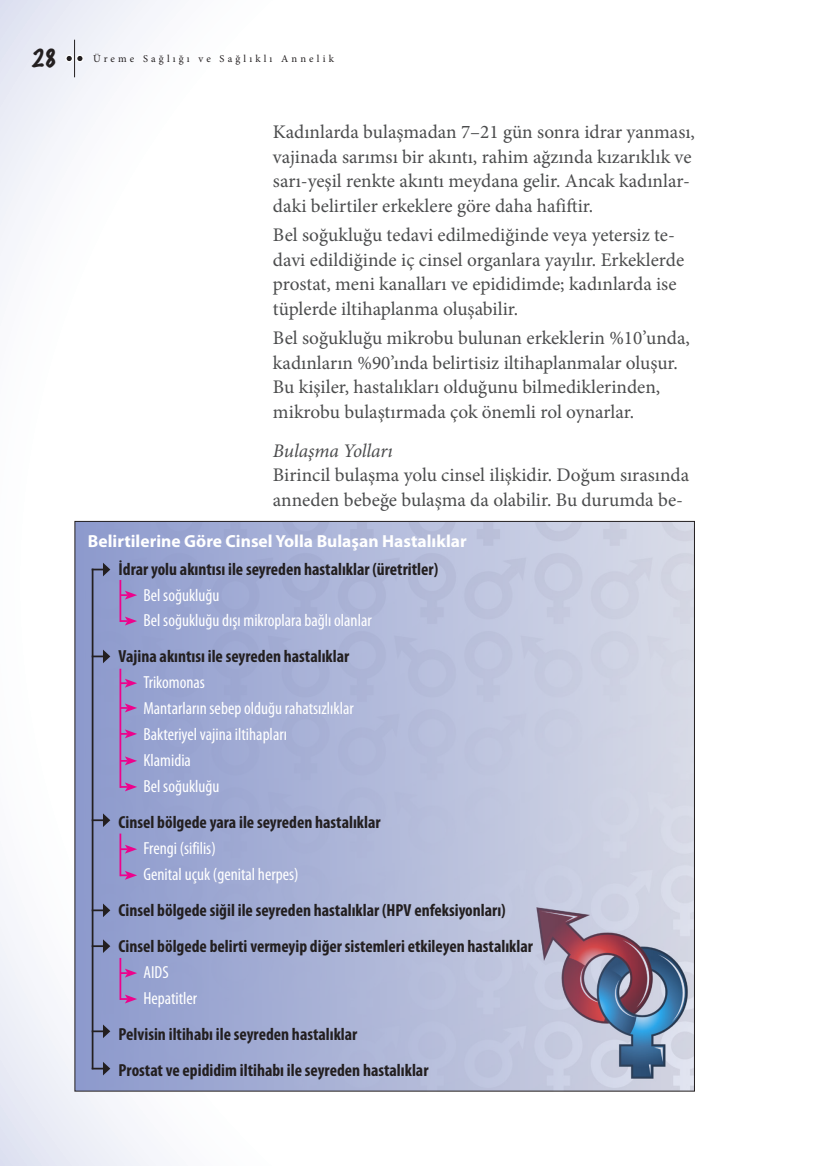
<style>
.page{position:relative;width:819px;height:1166px;background:#fff}
.page>*{position:absolute;margin:0;border:0;box-sizing:border-box;transform-origin:0 0}
.t1{font:100 22.75px "Marker Felt";color:#231f20}
.t2{font:19.25px/24.5px "Minion Pro";color:#4b4c4d}
.t3{font:italic 19.25px "Minion Pro";letter-spacing:-.005em;color:#4b4c4d}
.t4{font:700 condensed 17.5px/35.9px "Myriad Pro";color:#231f20}
.t5{font:condensed 17.5px/25.9px "Myriad Pro";color:#fff}
.t6{font:700 17.5px "Myriad Pro";color:#fff}
.t7{font:10.5px "Minion Pro";letter-spacing:.3em;color:#231f20}
</style>
<div class="page">
<hr style="left:74px;top:40px;width:1px;height:37px;background:#231f20">
<div style="left:66px;top:55px;width:6px;height:7px;background:#231f20;border-radius:50%"></div>
<div style="left:65px;top:55px;width:8px;height:7px;border:1px solid #fff;border-radius:50%"></div>
<div style="left:77px;top:55px;width:6px;height:7px;background:#231f20;border-radius:50%"></div>
<div style="left:76px;top:55px;width:8px;height:7px;border:1px solid #fff;border-radius:50%"></div>
<img style="left:76px;top:523px;width:616px;height:566px">
<hr style="left:92px;top:569px;width:1px;height:500px;background:#231f20">
<svg style="left:92px;top:563px;width:18px;height:13px"></svg>
<svg style="left:93px;top:649px;width:17px;height:14px"></svg>
<svg style="left:93px;top:813px;width:17px;height:14px"></svg>
<svg style="left:93px;top:903px;width:17px;height:14px"></svg>
<svg style="left:93px;top:939px;width:17px;height:14px"></svg>
<svg style="left:93px;top:1024px;width:17px;height:14px"></svg>
<svg style="left:92px;top:1062px;width:18px;height:13px"></svg>
<hr style="left:119px;top:580px;width:2px;height:42px;background:#ed028c">
<svg style="left:121px;top:591px;width:16px;height:8px"></svg>
<svg style="left:120px;top:616px;width:17px;height:9px"></svg>
<hr style="left:119px;top:958px;width:2px;height:42px;background:#ed028c">
<svg style="left:121px;top:968px;width:16px;height:9px"></svg>
<svg style="left:120px;top:994px;width:17px;height:9px"></svg>
<hr style="left:119px;top:669px;width:2px;height:119px;background:#ed028c">
<svg style="left:121px;top:703px;width:16px;height:9px"></svg>
<svg style="left:121px;top:729px;width:16px;height:9px"></svg>
<svg style="left:121px;top:756px;width:16px;height:9px"></svg>
<svg style="left:120px;top:782px;width:17px;height:9px"></svg>
<svg style="left:121px;top:679px;width:16px;height:9px"></svg>
<hr style="left:119px;top:833px;width:2px;height:43px;background:#ed028c">
<svg style="left:120px;top:871px;width:17px;height:9px"></svg>
<svg style="left:121px;top:845px;width:16px;height:8px"></svg>
<p class="t1" style="left:32px;top:40px;width:27px">28</p>
<p class="t7" style="left:93px;top:51px;width:242px">Üreme Sağlığı ve Sağlıklı Annelik</p>
<p class="t2" style="left:273px;top:120px;width:423px">Kadınlarda bulaşmadan 7–21 gün sonra idrar yanması, vajinada sarımsı bir akıntı, rahim ağzında kızarıklık ve sarı-yeşil renkte akıntı meydana gelir. Ancak kadınlar&shy;daki belirtiler erkeklere göre daha hafiftir.</p>
<p class="t2" style="left:273px;top:223px;width:412px">Bel soğukluğu tedavi edilmediğinde veya yetersiz te&shy;davi edildiğinde iç cinsel organlara yayılır. Erkeklerde prostat, meni kanalları ve epididimde; kadınlarda ise tüplerde iltihaplanma oluşabilir.</p>
<p class="t2" style="left:273px;top:326px;width:418px">Bel soğukluğu mikrobu bulunan erkeklerin %10’unda, kadınların %90’ında belirtisiz iltihaplanmalar oluşur.<br>Bu kişiler, hastalıkları olduğunu bilmediklerinden, mikrobu bulaştırmada çok önemli rol oynarlar.</p>
<p class="t3" style="left:273px;top:438px;width:121px">Bulaşma Yolları</p>
<p class="t2" style="left:273px;top:463px;width:417px">Birincil bulaşma yolu cinsel ilişkidir. Doğum sırasında anneden bebeğe bulaşma da olabilir. Bu durumda be-</p>
<p class="t6" style="left:88px;top:529px;width:380px">Belirtilerine Göre Cinsel Yolla Bulaşan Hastalıklar</p>
<p class="t4" style="left:119px;top:550px;width:321px">İdrar yolu akıntısı ile seyreden hastalıklar (üretritler)</p>
<p class="t5" style="left:143px;top:581px;width:230px">Bel soğukluğu<br>Bel soğukluğu dışı mikroplara bağlı olanlar</p>
<p class="t4" style="left:119px;top:638px;width:232px">Vajina akıntısı ile seyreden hastalıklar</p>
<p class="t5" style="left:143px;top:669px;width:212px">Trikomonas<br>Mantarların sebep olduğu rahatsızlıklar<br>Bakteriyel vajina iltihapları<br>Klamidia<br>Bel soğukluğu</p>
<p class="t4" style="left:119px;top:804px;width:263px">Cinsel bölgede yara ile seyreden hastalıklar</p>
<p class="t5" style="left:143px;top:835px;width:157px">Frengi (sifilis)<br>Genital uçuk (genital herpes)</p>
<p class="t4" style="left:119px;top:892px;width:416px">Cinsel bölgede siğil ile seyreden hastalıklar (HPV enfeksiyonları)<br>Cinsel bölgede belirti vermeyip diğer sistemleri etkileyen hastalıklar</p>
<p class="t5" style="left:143px;top:959px;width:55px">AIDS<br>Hepatitler</p>
<p class="t4" style="left:119px;top:1015px;width:311px">Pelvisin iltihabı ile seyreden hastalıklar<br>Prostat ve epididim iltihabı ile seyreden hastalıklar</p>
</div>
